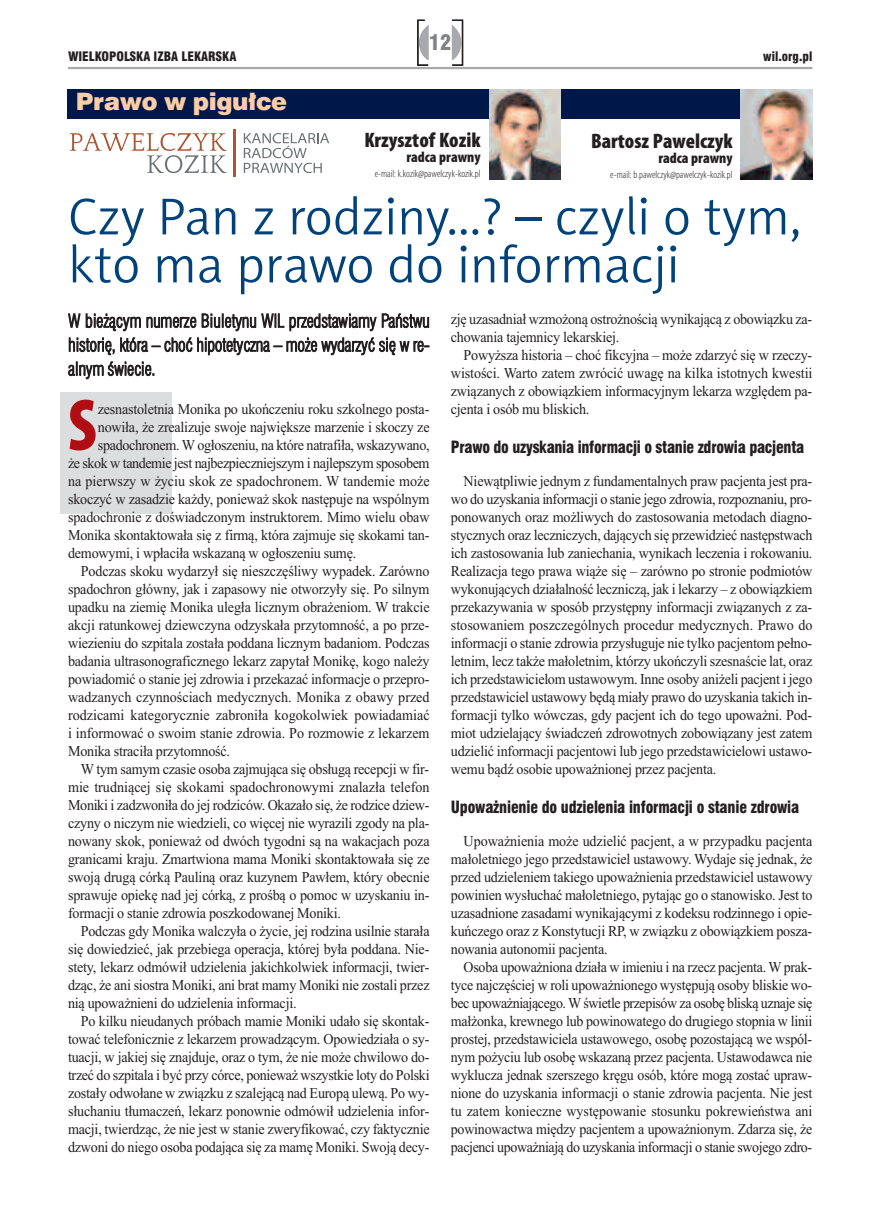
<style>
.page{position:relative;width:872px;height:1212px;background:#fff}
.page>*{position:absolute;margin:0;border:0;box-sizing:border-box;transform-origin:0 0}
.t1{font:900 condensed 74.25px "Myriad Pro";color:#b00d15;scale:.94 1}
.t2{font:52.5px/48px "Naomi Sans EFNTT Light";color:#004279}
.t3{font:24px "Swis 721 Blk EU";letter-spacing:-.02em;color:#fccda6}
.t4{font:900 condensed 21px "Myriad Pro";color:#231f20}
.t5{font:21px "Swis 721 Blk Cn EU";color:#808285}
.t6{font:18px/24px "Swis 721 Lt Cn EU";letter-spacing:-.01em;color:#231f20;text-align:justify;scale:.94 1}
.t7{font:16.5px "Swis 721 Blk Cn EU";letter-spacing:-.01em;color:#231f20;scale:.94 1}
.t8{font:15px/18px "Times New Roman";letter-spacing:-.015em;color:#231f20;text-align:justify;scale:.94 1}
.t9{font:15px/18px "Times New Roman";letter-spacing:-.015em;color:#231f20;text-align:justify;scale:.93 1}
.t10{font:900 condensed 15px "Myriad Pro";color:#231f20}
.t11{font:12.75px "Swis 721 Blk Cn EU";color:#231f20}
.t12{font:300 condensed 10.5px "Myriad Pro";color:#231f20}
</style>
<div class="page">
<div style="left:61px;top:392px;width:111px;height:122px;background:#dcdddf"></div>
<hr style="left:68px;top:67px;width:744px;height:2px;background:#a8a9ad">
<div style="left:451px;top:20px;width:12px;height:46px;border:1px solid #231f20"></div>
<svg style="left:452px;top:25px;width:9px;height:35px"></svg>
<svg style="left:417px;top:19px;width:12px;height:47px"></svg>
<svg style="left:70px;top:133px;width:157px;height:40px"></svg>
<svg style="left:244px;top:133px;width:85px;height:40px"></svg>
<hr style="left:233px;top:129px;width:3px;height:48px;background:#aa5631">
<div style="left:67px;top:89px;width:745px;height:30px;background:#00174a"></div>
<img style="left:489px;top:89px;width:71px;height:90px">
<img style="left:741px;top:89px;width:71px;height:90px">
<h3 class="t5" style="left:429px;top:30px;width:24px">12</h3>
<p class="t11" style="left:68px;top:48px;width:170px">WIELKOPOLSKA IZBA LEKARSKA</p>
<p class="t11" style="left:763px;top:48px;width:51px">wil.org.pl</p>
<h3 class="t3" style="left:76px;top:86px;width:213px">Prawo w pigułce</h3>
<h3 class="t4" style="left:364px;top:132px;width:118px">Krzysztof Kozik</h3>
<p class="t10" style="left:406px;top:151px;width:76px">radca prawny</p>
<p class="t12" style="left:375px;top:169px;width:107px">e-mail: k.kozik@pawelczyk-kozik.pl</p>
<h2 class="t2" style="left:68px;top:193px;width:735px">Czy Pan z rodziny…? – czyli o tym, kto ma prawo do informacji</h2>
<h3 class="t4" style="left:591px;top:134px;width:143px">Bartosz Pawelczyk</h3>
<p class="t10" style="left:658px;top:153px;width:76px">radca prawny</p>
<p class="t12" style="left:610px;top:171px;width:124px">e-mail: b.pawelczyk@pawelczyk-kozik.pl</p>
<p class="t6" style="left:68px;top:309px;width:386px">W bieżącym numerze Biuletynu WIL przedstawiamy Państwu historię, która – choć hipotetyczna – może wydarzyć się w re&shy;alnym świecie.</p>
<h1 class="t1" style="left:68px;top:399px;width:32px">S</h1>
<p class="t8" style="left:98px;top:400px;width:354px">zesnastoletnia Monika po ukończeniu roku szkolnego posta-</p>
<p class="t8" style="left:98px;top:418px;width:354px">nowiła, że zrealizuje swoje największe marzenie i skoczy ze</p>
<p class="t8" style="left:98px;top:436px;width:354px">spadochronem. W ogłoszeniu, na które natrafiła, wskazywano,</p>
<p class="t8" style="left:68px;top:454px;width:386px">że skok w tandemie jest najbezpieczniejszym i najlepszym sposobem</p>
<p class="t8" style="left:68px;top:472px;width:386px">na pierwszy w życiu skok ze spadochronem. W tandemie może</p>
<p class="t8" style="left:68px;top:490px;width:386px">skoczyć w zasadzie każdy, ponieważ skok następuje na wspólnym</p>
<p class="t8" style="left:68px;top:508px;width:386px">spadochronie z doświadczonym instruktorem. Mimo wielu obaw</p>
<p class="t8" style="left:68px;top:526px;width:386px">Monika skontaktowała się z firmą, która zajmuje się skokami tan-</p>
<p class="t8" style="left:68px;top:544px;width:308px">demowymi, i wpłaciła wskazaną w ogłoszeniu sumę.</p>
<p class="t8" style="left:81px;top:562px;width:372px">Podczas skoku wydarzył się nieszczęśliwy wypadek. Zarówno</p>
<p class="t8" style="left:68px;top:580px;width:386px">spadochron główny, jak i zapasowy nie otworzyły się. Po silnym</p>
<p class="t8" style="left:68px;top:598px;width:386px">upadku na ziemię Monika uległa licznym obrażeniom. W trakcie</p>
<p class="t8" style="left:68px;top:616px;width:386px">akcji ratunkowej dziewczyna odzyskała przytomność, a po prze-</p>
<p class="t8" style="left:68px;top:634px;width:386px">wiezieniu do szpitala została poddana licznym badaniom. Podczas</p>
<p class="t8" style="left:68px;top:652px;width:386px">badania ultrasonograficznego lekarz zapytał Monikę, kogo należy</p>
<p class="t8" style="left:68px;top:670px;width:386px">powiadomić o stanie jej zdrowia i przekazać informacje o przepro-</p>
<p class="t8" style="left:68px;top:688px;width:386px">wadzanych czynnościach medycznych. Monika z obawy przed</p>
<p class="t8" style="left:68px;top:706px;width:386px">rodzicami kategorycznie zabroniła kogokolwiek powiadamiać</p>
<p class="t8" style="left:68px;top:724px;width:386px">i informować o swoim stanie zdrowia. Po rozmowie z lekarzem</p>
<p class="t8" style="left:68px;top:742px;width:174px">Monika straciła przytomność.</p>
<p class="t8" style="left:81px;top:760px;width:372px">W tym samym czasie osoba zajmująca się obsługą recepcji w fir-</p>
<p class="t8" style="left:68px;top:778px;width:386px">mie trudniącej się skokami spadochronowymi znalazła telefon</p>
<p class="t8" style="left:68px;top:796px;width:386px">Moniki i zadzwoniła do jej rodziców. Okazało się, że rodzice dziew-</p>
<p class="t8" style="left:68px;top:814px;width:386px">czyny o niczym nie wiedzieli, co więcej nie wyrazili zgody na pla-</p>
<p class="t8" style="left:68px;top:832px;width:386px">nowany skok, ponieważ od dwóch tygodni są na wakacjach poza</p>
<p class="t8" style="left:68px;top:850px;width:386px">granicami kraju. Zmartwiona mama Moniki skontaktowała się ze</p>
<p class="t8" style="left:68px;top:868px;width:386px">swoją drugą córką Pauliną oraz kuzynem Pawłem, który obecnie</p>
<p class="t8" style="left:68px;top:886px;width:386px">sprawuje opiekę nad jej córką, z prośbą o pomoc w uzyskaniu in-</p>
<p class="t8" style="left:68px;top:904px;width:292px">formacji o stanie zdrowia poszkodowanej Moniki.</p>
<p class="t8" style="left:81px;top:922px;width:372px">Podczas gdy Monika walczyła o życie, jej rodzina usilnie starała</p>
<p class="t8" style="left:68px;top:940px;width:386px">się dowiedzieć, jak przebiega operacja, której była poddana. Nie-</p>
<p class="t8" style="left:68px;top:958px;width:386px">stety, lekarz odmówił udzielenia jakichkolwiek informacji, twier-</p>
<p class="t8" style="left:68px;top:976px;width:386px">dząc, że ani siostra Moniki, ani brat mamy Moniki nie zostali przez</p>
<p class="t8" style="left:68px;top:994px;width:245px">nią upoważnieni do udzielenia informacji.</p>
<p class="t8" style="left:81px;top:1012px;width:372px">Po kilku nieudanych próbach mamie Moniki udało się skontak-</p>
<p class="t8" style="left:68px;top:1030px;width:386px">tować telefonicznie z lekarzem prowadzącym. Opowiedziała o sy-</p>
<p class="t8" style="left:68px;top:1048px;width:386px">tuacji, w jakiej się znajduje, oraz o tym, że nie może chwilowo do-</p>
<p class="t8" style="left:68px;top:1066px;width:386px">trzeć do szpitala i być przy córce, ponieważ wszystkie loty do Polski</p>
<p class="t8" style="left:68px;top:1084px;width:386px">zostały odwołane w związku z szalejącą nad Europą ulewą. Po wy-</p>
<p class="t8" style="left:68px;top:1102px;width:386px">słuchaniu tłumaczeń, lekarz ponownie odmówił udzielenia infor-</p>
<p class="t8" style="left:68px;top:1120px;width:386px">macji, twierdząc, że nie jest w stanie zweryfikować, czy faktycznie</p>
<p class="t8" style="left:68px;top:1138px;width:386px">dzwoni do niego osoba podająca się za mamę Moniki. Swoją decy-</p>
<p class="t8" style="left:451px;top:310px;width:386px">zję uzasadniał wzmożoną ostrożnością wynikającą z obowiązku za&shy;chowania tajemnicy lekarskiej.</p>
<p class="t8" style="left:451px;top:346px;width:386px;text-indent:13px">Powyższa historia – choć fikcyjna – może zdarzyć się w rzeczy&shy;wistości. Warto zatem zwrócić uwagę na kilka istotnych kwestii związanych z obowiązkiem informacyjnym lekarza względem pa&shy;cjenta i osób mu bliskich.</p>
<p class="t7" style="left:451px;top:437px;width:377px">Prawo do uzyskania informacji o stanie zdrowia pacjenta</p>
<p class="t8" style="left:451px;top:472px;width:386px;text-indent:13px">Niewątpliwie jednym z fundamentalnych praw pacjenta jest pra&shy;wo do uzyskania informacji o stanie jego zdrowia, rozpoznaniu, pro&shy;ponowanych oraz możliwych do zastosowania metodach diagno&shy;stycznych oraz leczniczych, dających się przewidzieć następstwach ich zastosowania lub zaniechania, wynikach leczenia i rokowaniu.<br>Realizacja tego prawa wiąże się – zarówno po stronie podmiotów wykonujących działalność leczniczą, jak i lekarzy – z obowiązkiem przekazywania w sposób przystępny informacji związanych z za&shy;stosowaniem poszczególnych procedur medycznych. Prawo do informacji o stanie zdrowia przysługuje nie tylko pacjentom pełno&shy;letnim, lecz także małoletnim, którzy ukończyli szesnaście lat, oraz ich przedstawicielom ustawowym. Inne osoby aniżeli pacjent i jego przedstawiciel ustawowy będą miały prawo do uzyskania takich in&shy;formacji tylko wówczas, gdy pacjent ich do tego upoważni. Pod&shy;miot udzielający świadczeń zdrowotnych zobowiązany jest zatem udzielić informacji pacjentowi lub jego przedstawicielowi ustawo&shy;wemu bądź osobie upoważnionej przez pacjenta.</p>
<p class="t7" style="left:451px;top:797px;width:372px">Upoważnienie do udzielenia informacji o stanie zdrowia</p>
<p class="t8" style="left:451px;top:832px;width:386px;text-indent:13px">Upoważnienia może udzielić pacjent, a w przypadku pacjenta małoletniego jego przedstawiciel ustawowy. Wydaje się jednak, że przed udzieleniem takiego upoważnienia przedstawiciel ustawowy powinien wysłuchać małoletniego, pytając go o stanowisko. Jest to uzasadnione zasadami wynikającymi z kodeksu rodzinnego i opie&shy;kuńczego oraz z Konstytucji RP, w związku z obowiązkiem posza&shy;nowania autonomii pacjenta.</p>
<p class="t9" style="left:451px;top:958px;width:390px;text-indent:13px">Osoba upoważniona działa w imieniu i na rzecz pacjenta. W prak&shy;tyce najczęściej w roli upoważnionego występują osoby bliskie wo&shy;bec upoważniającego. W świetle przepisów za osobę bliską uznaje się małżonka, krewnego lub powinowatego do drugiego stopnia w linii prostej, przedstawiciela ustawowego, osobę pozostającą we wspól&shy;nym pożyciu lub osobę wskazaną przez pacjenta. Ustawodawca nie wyklucza jednak szerszego kręgu osób, które mogą zostać upraw&shy;nione do uzyskania informacji o stanie zdrowia pacjenta. Nie jest tu zatem konieczne występowanie stosunku pokrewieństwa ani powinowactwa między pacjentem a upoważnionym. Zdarza się, że pacjenci upoważniają do uzyskania informacji o stanie swojego zdro-</p>
</div>
